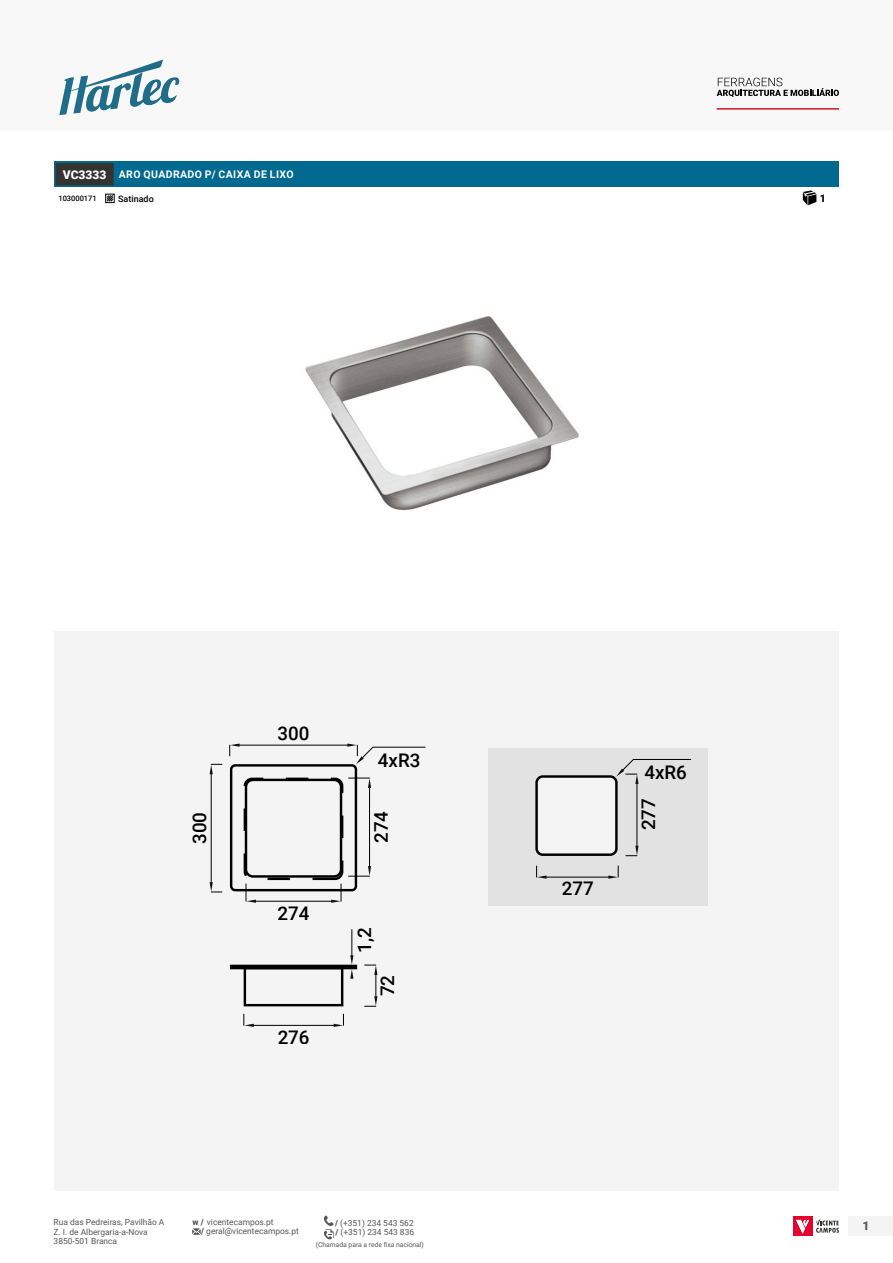
<style>
.page{position:relative;width:893px;height:1263px;background:#fff}
.page>*{position:absolute;margin:0;border:0;box-sizing:border-box;transform-origin:0 0}
.t1{font:500 18.75px "Roboto";color:#000}
.t2{font:900 12px "Roboto";color:#575756}
.t3{font:700 10.5px "Roboto";letter-spacing:.035em;color:#fff}
.t4{font:900 10.5px "Roboto";color:#000}
.t5{font:500 9px "Roboto";color:#000}
.t6{font:8.4px/9.6px "Roboto";color:#575756}
.t7{font:500 7.5px "Roboto";color:#000}
.t8{font:6.75px "Roboto";color:#575756}
.s1{font-weight:900;font-size:12px}
.s2{font-weight:900}
</style>
<div class="page">
<div style="left:0;top:0;width:893px;height:131px;background:#f8f8f8"></div>
<svg style="left:59px;top:60px;width:120px;height:55px"></svg>
<div style="left:849px;top:1216px;width:44px;height:20px;background:#f4f4f4"></div>
<svg style="left:717px;top:78px;width:122px;height:19px"></svg>
<hr style="left:717px;top:108px;width:122px;height:2px;background:#cd1719">
<div style="left:793px;top:1216px;width:19px;height:20px;background:#e4032e"></div>
<svg style="left:796px;top:1220px;width:13px;height:14px"></svg>
<svg style="left:816px;top:1219px;width:23px;height:14px"></svg>
<svg style="left:192px;top:1228px;width:9px;height:7px"></svg>
<svg style="left:324px;top:1215px;width:10px;height:24px"></svg>
<img style="left:305px;top:316px;width:274px;height:195px">
<div style="left:54px;top:162px;width:785px;height:25px;background:#00698f"></div>
<div style="left:54px;top:162px;width:61px;height:25px;background:#333332;border:2px solid #00698f"></div>
<svg style="left:803px;top:190px;width:13px;height:15px"></svg>
<svg style="left:105px;top:194px;width:10px;height:9px"></svg>
<div style="left:54px;top:631px;width:785px;height:560px;background:#f4f4f4"></div>
<div style="left:489px;top:748px;width:219px;height:157px;background:#e2e2e2"></div>
<div style="left:537px;top:776px;width:79px;height:79px;background:#f4f4f4;border-radius:6px"></div>
<div style="left:535px;top:775px;width:83px;height:81px;border:2px solid #000;border-radius:6px"></div>
<div style="left:230px;top:764px;width:127px;height:127px;border:2px solid #000;border-radius:4px"></div>
<div style="left:245px;top:779px;width:97px;height:99px;border:2px solid #000;border-radius:7px"></div>
<div style="left:244px;top:778px;width:99px;height:102px;border:2px dashed #000;border-radius:7px"></div>
<div style="left:230px;top:965px;width:127px;height:4px;border:2px solid #000"></div>
<div style="left:244px;top:967px;width:99px;height:39px;border:2px solid #000"></div>
<hr style="left:252px;top:901px;width:83px;height:1px;background:#000">
<svg style="left:331px;top:884px;width:11px;height:19px"></svg>
<svg style="left:246px;top:884px;width:10px;height:19px"></svg>
<hr style="left:369px;top:784px;width:1px;height:86px;background:#000">
<svg style="left:348px;top:778px;width:23px;height:10px"></svg>
<svg style="left:348px;top:866px;width:23px;height:11px"></svg>
<hr style="left:236px;top:745px;width:115px;height:1px;background:#000">
<svg style="left:229px;top:743px;width:11px;height:13px"></svg>
<hr style="left:211px;top:770px;width:1px;height:116px;background:#000">
<svg style="left:210px;top:882px;width:12px;height:10px"></svg>
<svg style="left:210px;top:764px;width:12px;height:10px"></svg>
<svg style="left:350px;top:929px;width:3px;height:50px"></svg>
<hr style="left:250px;top:1025px;width:87px;height:1px;background:#000">
<svg style="left:334px;top:1014px;width:10px;height:13px"></svg>
<svg style="left:243px;top:1014px;width:11px;height:13px"></svg>
<svg style="left:365px;top:965px;width:12px;height:42px"></svg>
<hr style="left:542px;top:877px;width:69px;height:1px;background:#000">
<svg style="left:608px;top:866px;width:11px;height:13px"></svg>
<svg style="left:536px;top:866px;width:11px;height:13px"></svg>
<hr style="left:636px;top:781px;width:1px;height:69px;background:#000">
<svg style="left:626px;top:846px;width:12px;height:10px"></svg>
<svg style="left:616px;top:759px;width:76px;height:25px"></svg>
<svg style="left:347px;top:743px;width:79px;height:21px"></svg>
<p class="t3" style="left:63px;top:167px;width:232px"><span class="s1">VC3333</span> ARO QUADRADO P/ CAIXA DE LIXO</p>
<p class="t7" style="left:58px;top:193px;width:40px">103000171</p>
<p class="t5" style="left:118px;top:192px;width:37px">Satinado</p>
<p class="t4" style="left:820px;top:191px;width:8px">1</p>
<h1 class="t1" style="left:186px;top:844px;width:33px;rotate:-90deg">300</h1>
<h1 class="t1" style="left:278px;top:720px;width:33px">300</h1>
<h1 class="t1" style="left:278px;top:900px;width:33px">274</h1>
<h1 class="t1" style="left:278px;top:1024px;width:33px">276</h1>
<h1 class="t1" style="left:378px;top:747px;width:44px">4xR3</h1>
<h1 class="t1" style="left:368px;top:843px;width:33px;rotate:-90deg">274</h1>
<h1 class="t1" style="left:351px;top:953px;width:27px;rotate:-90deg">1,2</h1>
<h1 class="t1" style="left:374px;top:996px;width:23px;rotate:-90deg">72</h1>
<p class="t6" style="left:54px;top:1217px;width:112px">Rua das Pedreiras, Pavilhão A</p>
<p class="t6" style="left:335px;top:1217px;width:80px"><span class="s2">/</span> (+351) 234 543 562</p>
<p class="t6" style="left:54px;top:1226px;width:96px">Z. I. de Albergaria-a-Nova<br>3850-501 Branca</p>
<p class="t6" style="left:201px;top:1217px;width:99px;line-height:9.1px;text-indent:-9px"><span class="s2">w /</span> vicentecampos.pt<br><span class="s2">/</span> geral@vicentecampos.pt</p>
<p class="t6" style="left:336px;top:1227px;width:80px"><span class="s2">/</span> (+351) 234 543 836</p>
<p class="t8" style="left:316px;top:1240px;width:110px">(Chamada para a rede fixa nacional)</p>
<h1 class="t1" style="left:562px;top:876px;width:33px">277</h1>
<h1 class="t1" style="left:644px;top:759px;width:44px">4xR6</h1>
<h1 class="t1" style="left:635px;top:830px;width:33px;rotate:-90deg">277</h1>
<h2 class="t2" style="left:862px;top:1217px;width:8px">1</h2>
</div>
